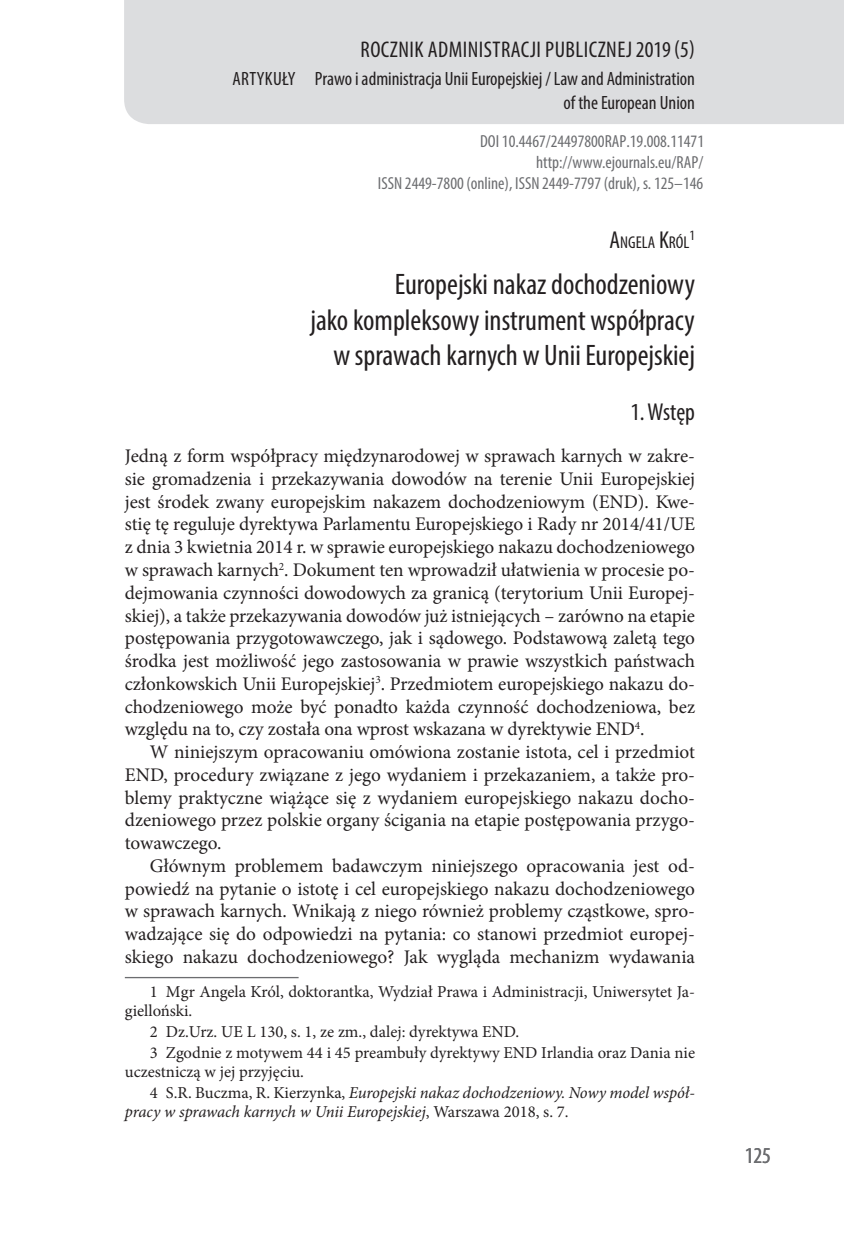
<style>
.page{position:relative;width:844px;height:1241px;background:#fff}
.page>*{position:absolute;margin:0;border:0;box-sizing:border-box;transform-origin:0 0}
.t1{font:condensed 29.75px/35.7px "Myriad Pro";color:#231f20;text-align:right}
.t2{font:condensed 24.5px "Myriad Pro";letter-spacing:-.005em;color:#231f20}
.t3{font:condensed 22.75px "Myriad Pro";letter-spacing:.02em;color:#231f20}
.t4{font:condensed 22.75px "Myriad Pro";color:#6c6d70}
.t5{font:19.25px/22.8px "Minion Pro";color:#231f20;text-align:justify}
.t6{font:condensed 19.25px/23.1px "Myriad Pro";color:#231f20;text-align:right}
.t7{font:condensed 17.5px/21px "Myriad Pro";color:#6c6d70;text-align:right}
.t8{font:condensed 17.15px "Myriad Pro";color:#231f20}
.t9{font:16.62px "Minion Pro";color:#231f20}
.t10{font:italic 16.62px "Minion Pro";letter-spacing:-.005em;color:#231f20}
.t11{font:condensed 14.35px "Myriad Pro";color:#231f20}
.s1{font-size:24.5px}
.s2{font-style:normal}
</style>
<div class="page">
<div style="left:124px;top:0;width:719px;height:124px;background:#dcdddf"></div>
<hr style="left:125px;top:976px;width:173px;height:2px;background:#6c6d70">
<p class="t3" style="left:360px;top:36px;width:335px">ROCZNIK ADMINISTRACJI PUBLICZNEJ 2019(5)</p>
<p class="t6" style="left:232px;top:67px;width:464px">ARTYKUŁY Prawo i administracja Unii Europejskiej / Law and Administration of the European Union</p>
<p class="t7" style="left:378px;top:131px;width:327px">DOI 10.4467/24497800RAP.19.008.11471 http://www.ejournals.eu/RAP/<br>ISSN 2449-7800 (online), ISSN 2449-7797 (druk), s. 125–146</p>
<p class="t8" style="left:609px;top:232px;width:81px"><span class="s1">A</span>NGELA <span class="s1">K</span>RÓL</p>
<p class="t11" style="left:689px;top:226px;width:7px">1</p>
<h1 class="t1" style="left:310px;top:266px;width:386px">Europejski nakaz dochodzeniowy<br>jako kompleksowy instrument współpracy w sprawach karnych w Unii Europejskiej</h1>
<p class="t2" style="left:630px;top:396px;width:66px">1. Wstęp</p>
<p class="t5" style="left:125px;top:444px;width:571px">Jedną z form współpracy międzynarodowej w sprawach karnych w zakre&shy;sie gromadzenia i przekazywania dowodów na terenie Unii Europejskiej jest środek zwany europejskim nakazem dochodzeniowym (END). Kwe&shy;stię tę reguluje dyrektywa Parlamentu Europejskiego i Rady nr 2014/41/UE z dnia 3 kwietnia 2014 r. w sprawie europejskiego nakazu dochodzeniowego w sprawach karnych<sup>2</sup>. Dokument ten wprowadził ułatwienia w procesie po&shy;dejmowania czynności dowodowych za granicą (terytorium Unii Europej&shy;skiej), a także przekazywania dowodów już istniejących – zarówno na etapie postępowania przygotowawczego, jak i sądowego. Podstawową zaletą tego środka jest możliwość jego zastosowania w prawie wszystkich państwach członkowskich Unii Europejskiej<sup>3</sup>. Przedmiotem europejskiego nakazu do&shy;chodzeniowego może być ponadto każda czynność dochodzeniowa, bez względu na to, czy została ona wprost wskazana w dyrektywie END<sup>4</sup>.</p>
<p class="t5" style="left:125px;top:740px;width:571px;text-indent:25px">W niniejszym opracowaniu omówiona zostanie istota, cel i przedmiot END, procedury związane z jego wydaniem i przekazaniem, a także pro&shy;blemy praktyczne wiążące się z wydaniem europejskiego nakazu docho&shy;dzeniowego przez polskie organy ścigania na etapie postępowania przygo&shy;towawczego.</p>
<p class="t5" style="left:125px;top:854px;width:571px;text-indent:25px">Głównym problemem badawczym niniejszego opracowania jest od&shy;powiedź na pytanie o istotę i cel europejskiego nakazu dochodzeniowego w sprawach karnych. Wnikają z niego również problemy cząstkowe, spro&shy;wadzające się do odpowiedzi na pytania: co stanowi przedmiot europej&shy;skiego nakazu dochodzeniowego? Jak wygląda mechanizm wydawania</p>
<p class="t9" style="left:150px;top:980px;width:546px">1 Mgr Angela Król, doktorantka, Wydział Prawa i Administracji, Uniwersytet Ja-</p>
<p class="t9" style="left:125px;top:999px;width:69px">gielloński.</p>
<p class="t9" style="left:150px;top:1020px;width:371px">2 Dz.Urz. UE L 130, s. 1, ze zm., dalej: dyrektywa END.</p>
<p class="t9" style="left:150px;top:1040px;width:546px">3 Zgodnie z motywem 44 i 45 preambuły dyrektywy END Irlandia oraz Dania nie</p>
<p class="t9" style="left:125px;top:1060px;width:180px">uczestniczą w jej przyjęciu.</p>
<p class="t10" style="left:150px;top:1080px;width:546px"><span class="s2">4 S.R. Buczma, R. Kierzynka,</span> Europejski nakaz dochodzeniowy. Nowy model współ-</p>
<p class="t10" style="left:125px;top:1099px;width:445px">pracy w sprawach karnych w Unii Europejskiej<span class="s2">, Warszawa 2018, s. 7.</span></p>
<p class="t4" style="left:744px;top:1141px;width:28px">125</p>
</div>
